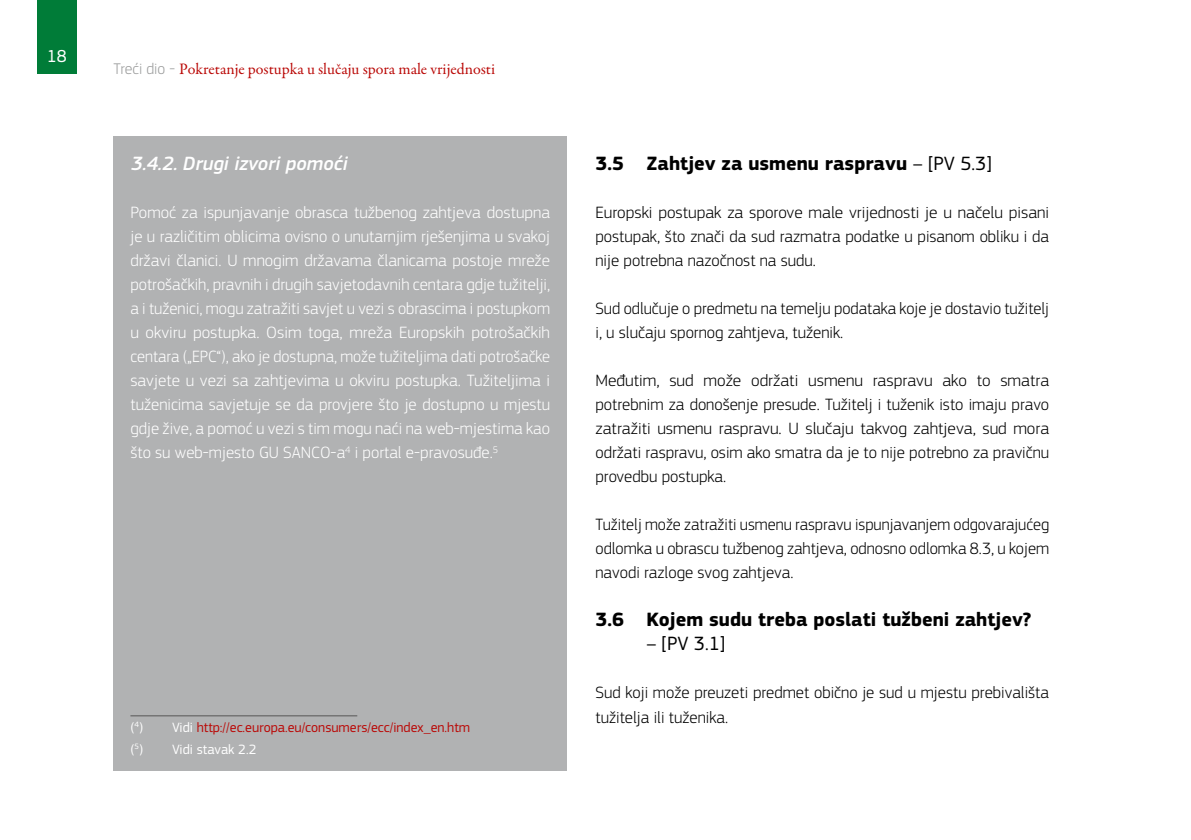
<style>
.page{position:relative;width:1191px;height:840px;background:#fff}
.page>*{position:absolute;margin:0;border:0;box-sizing:border-box;transform-origin:0 0}
.t1{font:700 20px "EC Square Sans Pro";color:#000}
.t2{font:italic 500 20px "EC Square Sans Pro";color:#fff}
.t3{font:20px "EC Square Sans Pro";color:#000}
.t4{font:18px "EC Square Sans Pro";color:#fff}
.t5{font:300 17px/24px "EC Square Sans Pro";color:#000;text-align:justify}
.t6{font:300 17px/24px "EC Square Sans Pro";color:#fff;text-align:justify}
.t7{font:16px "Garamond Premr Pro";color:#ba0907}
.t8{font:14px/21.6px "EC Square Sans Pro";color:#ba0907}
.s1{font-family:"EC Square Sans Pro";font-weight:300;color:#9c9d9d}
.s2{font-family:"PF Square Sans Pro";color:#fff}
.s3{color:#fff}
.s4{font-weight:400}
</style>
<div class="page">
<div style="left:37px;top:0;width:40px;height:74px;background:#007c38"></div>
<div style="left:113px;top:136px;width:454px;height:634px;background:#b1b2b3"></div>
<hr style="left:130px;top:715px;width:227px;height:1px;background:#565656">
<p class="t4" style="left:47px;top:46px;width:22px">18</p>
<p class="t7" style="left:113px;top:59px;width:383px"><span class="s1">Treći dio -</span> Pokretanje postupka u slučaju spora male vrijednosti</p>
<p class="t2" style="left:131px;top:151px;width:218px">3.4.2. Drugi izvori pomoći</p>
<p class="t6" style="left:130px;top:200px;width:421px">Pomoć za ispunjavanje obrasca tužbenog zahtjeva dostupna je u različitim oblicima ovisno o unutarnjim rješenjima u svakoj državi članici. U mnogim državama članicama postoje mreže potrošačkih, pravnih i drugih savjetodavnih centara gdje tužitelji, a i tuženici, mogu zatražiti savjet u vezi s obrascima i postupkom u okviru postupka. Osim toga, mreža Europskih potrošačkih centara („EPC“), ako je dostupna, može tužiteljima dati potrošačke savjete u vezi sa zahtjevima u okviru postupka. Tužiteljima i tuženicima savjetuje se da provjere što je dostupno u mjestu gdje žive, a pomoć u vezi s tim mogu naći na web-mjestima kao što su web-mjesto GU SANCO-a<sup>4</sup> i portal e-pravosuđe.<sup>5</sup></p>
<p class="t8" style="left:130px;top:716px;width:341px"><span class="s2">(</span><sup>4</sup><span class="s3">) Vidi</span> http://ec.europa.eu/consumers/ecc/index_en.htm <span class="s2">(</span><sup>5</sup><span class="s3">) Vidi stavak 2.2</span></p>
<p class="t1" style="left:595px;top:151px;width:397px">3.5 Zahtjev za usmenu raspravu <span class="s4">– [PV 5.3]</span></p>
<p class="t5" style="left:595px;top:200px;width:455px">Europski postupak za sporove male vrijednosti je u načelu pisani postupak, što znači da sud razmatra podatke u pisanom obliku i da nije potrebna nazočnost na sudu.</p>
<p class="t5" style="left:595px;top:296px;width:455px">Sud odlučuje o predmetu na temelju podataka koje je dostavio tužitelj i, u slučaju spornog zahtjeva, tuženik.</p>
<p class="t5" style="left:595px;top:368px;width:455px">Međutim, sud može održati usmenu raspravu ako to smatra potrebnim za donošenje presude. Tužitelj i tuženik isto imaju pravo zatražiti usmenu raspravu. U slučaju takvog zahtjeva, sud mora održati raspravu, osim ako smatra da je to nije potrebno za pravičnu provedbu postupka.</p>
<p class="t5" style="left:595px;top:512px;width:455px">Tužitelj može zatražiti usmenu raspravu ispunjavanjem odgovarajućeg odlomka u obrascu tužbenog zahtjeva, odnosno odlomka 8.3, u kojem navodi razloge svog zahtjeva.</p>
<p class="t1" style="left:595px;top:607px;width:438px">3.6 Kojem sudu treba poslati tužbeni zahtjev?</p>
<p class="t3" style="left:646px;top:631px;width:80px">– [PV 3.1]</p>
<p class="t5" style="left:595px;top:680px;width:455px">Sud koji može preuzeti predmet obično je sud u mjestu prebivališta tužitelja ili tuženika.</p>
</div>
